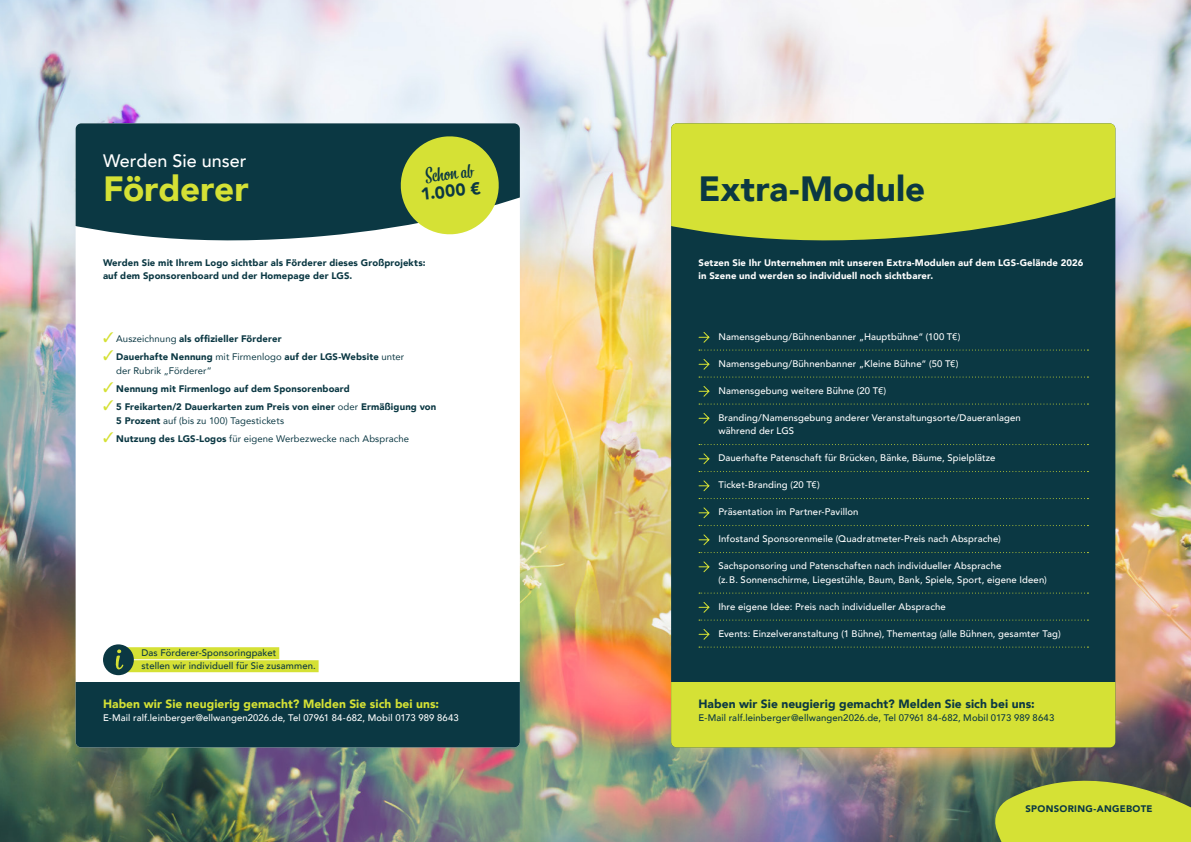
<style>
.page{position:relative;width:1191px;height:842px;background:#fff}
.page>*{position:absolute;margin:0;border:0;box-sizing:border-box;transform-origin:0 0}
.t1{font:900 35px "Avenir";letter-spacing:-.005em;color:#0b3843}
.t2{font:900 35px "Avenir";letter-spacing:-.005em;color:#d5e135}
.t3{font:19.3px "Bistro Script";color:#0b3843}
.t4{font:500 18px "Avenir";color:#fff}
.t5{font:900 17.1px "Avenir";color:#0b3843}
.t6{font:900 12px "Avenir";letter-spacing:.005em;color:#d5e135}
.t7{font:900 12px "Avenir";letter-spacing:.005em;color:#0b3843}
.t8{font:500 9.5px/13.5px "Avenir";letter-spacing:.015em;color:#fff}
.t9{font:900 9.5px/13px "Avenir";letter-spacing:.015em;color:#0b3843}
.t10{font:500 9.5px/13px "Avenir";letter-spacing:.01em;color:#0b3843}
.t11{font:9.5px/13.5px "Avenir";letter-spacing:.01em;color:#0b3843}
.t12{font:900 9.5px/13px "Avenir";letter-spacing:.015em;color:#fff}
.t13{font:900 9.5px "Avenir";letter-spacing:.035em;color:#0b3843}
.s1{color:#d5e135}
.s2{font-weight:400}
.s3{font-weight:900}
</style>
<div class="page">
<img style="left:0;top:0;width:1191px;height:842px">
<div style="left:76px;top:123px;width:444px;height:624px;background:#fff;border-radius:6px"></div>
<div style="left:76px;top:682px;width:444px;height:65px;background:#0b3843"></div>
<svg style="left:76px;top:123px;width:444px;height:118px;background:#1c4650"></svg>
<div style="left:671px;top:123px;width:444px;height:624px;background:#0b3843;border-radius:6px"></div>
<div style="left:671px;top:682px;width:444px;height:65px;background:#d5e135"></div>
<svg style="left:671px;top:123px;width:444px;height:124px;background:#b8c937"></svg>
<div style="left:111px;top:647px;width:168px;height:12px;background:#d5e135"></div>
<div style="left:111px;top:660px;width:207px;height:12px;background:#d5e135"></div>
<div style="left:103px;top:644px;width:31px;height:31px;background:#0b3843;border-radius:50%"></div>
<svg style="left:115px;top:649px;width:8px;height:20px"></svg>
<svg style="left:698px;top:332px;width:12px;height:11px"></svg>
<svg style="left:699px;top:350px;width:389px;height:1px"></svg>
<svg style="left:698px;top:359px;width:12px;height:11px"></svg>
<svg style="left:699px;top:377px;width:389px;height:1px"></svg>
<svg style="left:698px;top:386px;width:12px;height:11px"></svg>
<svg style="left:699px;top:404px;width:389px;height:1px"></svg>
<svg style="left:698px;top:413px;width:12px;height:11px"></svg>
<svg style="left:699px;top:444px;width:389px;height:1px"></svg>
<svg style="left:698px;top:453px;width:12px;height:12px"></svg>
<svg style="left:699px;top:471px;width:389px;height:1px"></svg>
<svg style="left:698px;top:480px;width:12px;height:12px"></svg>
<svg style="left:699px;top:498px;width:389px;height:1px"></svg>
<svg style="left:698px;top:507px;width:12px;height:12px"></svg>
<svg style="left:699px;top:525px;width:389px;height:1px"></svg>
<svg style="left:698px;top:534px;width:12px;height:12px"></svg>
<svg style="left:699px;top:552px;width:389px;height:1px"></svg>
<svg style="left:698px;top:561px;width:12px;height:12px"></svg>
<svg style="left:699px;top:593px;width:389px;height:1px"></svg>
<svg style="left:698px;top:602px;width:12px;height:11px"></svg>
<svg style="left:699px;top:620px;width:389px;height:1px"></svg>
<svg style="left:698px;top:629px;width:12px;height:11px"></svg>
<svg style="left:699px;top:647px;width:389px;height:1px"></svg>
<svg style="left:992px;top:773px;width:199px;height:69px;background:#afbc3b"></svg>
<svg style="left:398px;top:134px;width:103px;height:103px;background:#b4c54d"></svg>
<h3 class="t4" style="left:103px;top:146px;width:145px">Werden Sie unser</h3>
<h1 class="t2" style="left:103px;top:159px;width:147px">Förderer</h1>
<h2 class="t3" style="left:423px;top:164px;width:50px;rotate:-6deg">Schon ab</h2>
<h3 class="t5" style="left:419px;top:179px;width:62px;rotate:-6deg">1.000 €</h3>
<p class="t9" style="left:103px;top:256px;width:324px">Werden Sie mit Ihrem Logo sichtbar als Förderer dieses Großprojekts: auf dem Sponsorenboard und der Homepage der LGS.</p>
<p class="t9" style="left:103px;top:332px;width:180px"><span class="s1">✓</span> <span class="s2">Auszeichnung</span> als offizieller Förderer</p>
<p class="t11" style="left:116px;top:350px;width:289px;text-indent:-13px"><span class="s1">✓</span> <span class="s3">Dauerhafte Nennung</span> mit Firmenlogo <span class="s3">auf der LGS-Website</span> unter der Rubrik „Förderer“</p>
<p class="t9" style="left:103px;top:382px;width:248px"><span class="s1">✓</span> Nennung mit Firmenlogo auf dem Sponsorenboard</p>
<p class="t9" style="left:116px;top:400px;width:321px;line-height:13.5px;text-indent:-13px"><span class="s1">✓</span> 5 Freikarten/2 Dauerkarten zum Preis von einer <span class="s2">oder</span> Ermäßigung von<br>5 Prozent <span class="s2">auf (bis zu 100) Tagestickets</span></p>
<p class="t11" style="left:103px;top:432px;width:308px"><span class="s1">✓</span> <span class="s3">Nutzung des LGS-Logos</span> für eigene Werbezwecke nach Absprache</p>
<p class="t10" style="left:141px;top:646px;width:176px">Das Förderer-Sponsoringpaket<br>stellen wir individuell für Sie zusammen.</p>
<p class="t6" style="left:103px;top:694px;width:338px">Haben wir Sie neugierig gemacht? Melden Sie sich bei uns:</p>
<p class="t8" style="left:103px;top:711px;width:357px">E-Mail ralf.leinberger@ellwangen2026.de, Tel 07961 84-682, Mobil 0173 989 8643</p>
<h1 class="t1" style="left:698px;top:159px;width:228px">Extra-Module</h1>
<p class="t12" style="left:698px;top:256px;width:386px">Setzen Sie Ihr Unternehmen mit unseren Extra-Modulen auf dem LGS-Gelände 2026 in Szene und werden so individuell noch sichtbarer.</p>
<p class="t8" style="left:718px;top:329px;width:243px">Namensgebung/Bühnenbanner „Hauptbühne“ (100 T€)</p>
<p class="t8" style="left:718px;top:356px;width:242px">Namensgebung/Bühnenbanner „Kleine Bühne“ (50 T€)</p>
<p class="t8" style="left:718px;top:383px;width:169px">Namensgebung weitere Bühne (20 T€)</p>
<p class="t8" style="left:718px;top:410px;width:304px">Branding/Namensgebung anderer Veranstaltungsorte/Daueranlagen während der LGS</p>
<p class="t8" style="left:718px;top:451px;width:279px">Dauerhafte Patenschaft für Brücken, Bänke, Bäume, Spielplätze</p>
<p class="t8" style="left:718px;top:478px;width:103px">Ticket-Branding (20 T€)</p>
<p class="t8" style="left:718px;top:505px;width:142px">Präsentation im Partner-Pavillon</p>
<p class="t8" style="left:718px;top:532px;width:284px">Infostand Sponsorenmeile (Quadratmeter-Preis nach Absprache)</p>
<p class="t8" style="left:718px;top:559px;width:330px">Sachsponsoring und Patenschaften nach individueller Absprache<br>(z.B. Sonnenschirme, Liegestühle, Baum, Bank, Spiele, Sport, eigene Ideen)</p>
<p class="t8" style="left:718px;top:599px;width:229px">Ihre eigene Idee: Preis nach individueller Absprache</p>
<p class="t8" style="left:718px;top:626px;width:344px">Events: Einzelveranstaltung (1 Bühne), Thementag (alle Bühnen, gesamter Tag)</p>
<p class="t7" style="left:698px;top:694px;width:338px">Haben wir Sie neugierig gemacht? Melden Sie sich bei uns:</p>
<p class="t10" style="left:698px;top:711px;width:357px">E-Mail ralf.leinberger@ellwangen2026.de, Tel 07961 84-682, Mobil 0173 989 8643</p>
<p class="t13" style="left:1025px;top:801px;width:129px">SPONSORING-ANGEBOTE</p>
</div>
